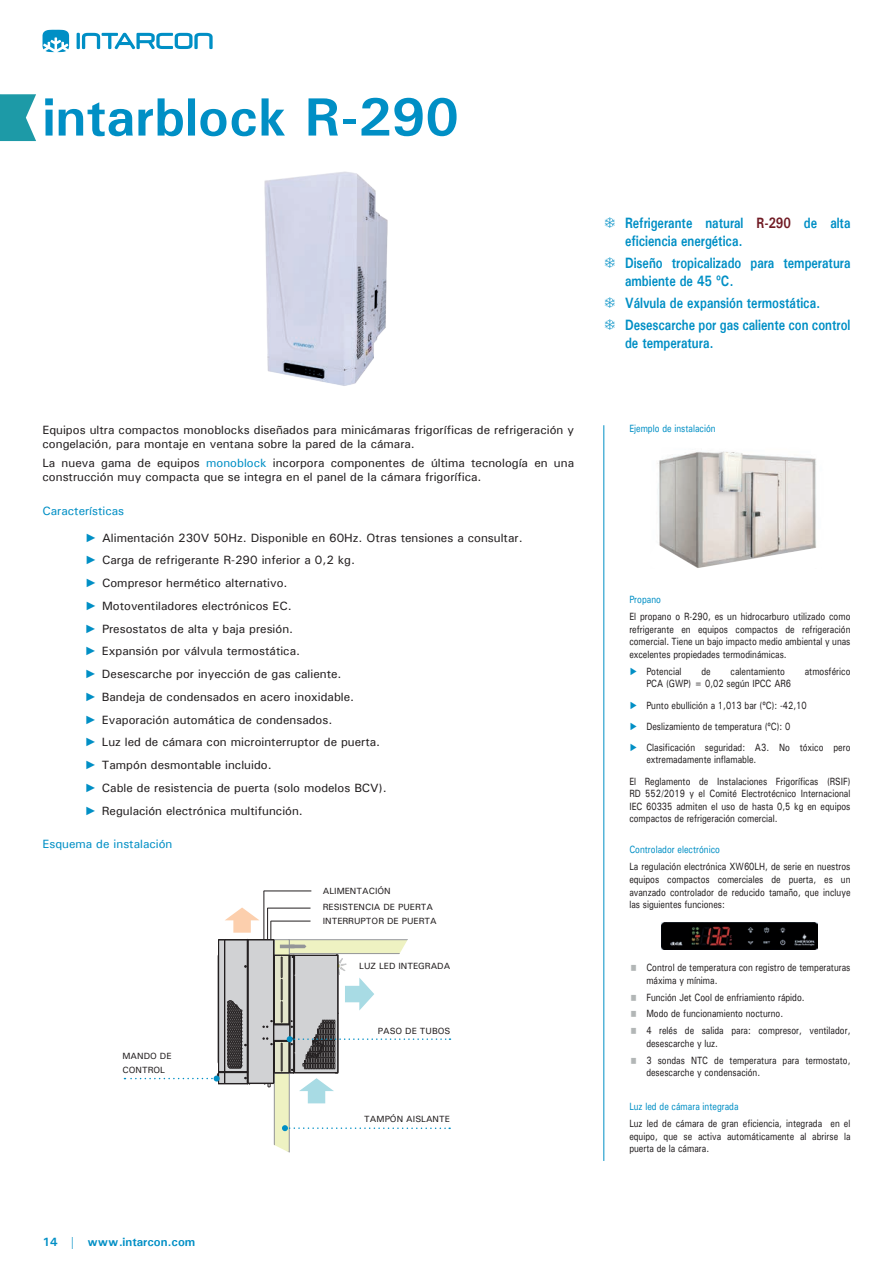
<style>
.page{position:relative;width:893px;height:1263px;background:#fff}
.page>*{position:absolute;margin:0;border:0;box-sizing:border-box;transform-origin:0 0}
.t1{font:700 54px "Univers";color:#008fc5}
.t2{font:700 15px/18px "Univers";color:#008fc5;scale:.8 1}
.t3{font:500 12px/22.8px "Univers";color:#231f20}
.t4{font:500 12px "Univers";color:#008fc5}
.t5{font:700 12px "Univers";color:#008fc5}
.t6{font:500 10.5px/12.6px "Univers";color:#231f20;scale:.8 1}
.t7{font:500 10.5px "Univers";color:#008fc5;scale:.8 1}
.t8{font:500 9px/16.6px "Univers";color:#231f20}
.s1{color:#008fc5}
.s2{font-family:"Arial";font-weight:400;color:#008fc5}
.s3{color:#701a23}
</style>
<div class="page">
<svg style="left:77px;top:33px;width:136px;height:16px"></svg>
<svg style="left:42px;top:30px;width:27px;height:22px"></svg>
<img style="left:662px;top:923px;width:156px;height:26px">
<img style="left:264px;top:171px;width:124px;height:215px">
<hr style="left:604px;top:425px;width:1px;height:736px;background:#008fc5">
<div style="left:274px;top:1073px;width:15px;height:105px;background:#eef2c2"></div>
<div style="left:274px;top:1073px;width:16px;height:80px;border:1px solid #939598"></div>
<svg style="left:273px;top:1143px;width:17px;height:35px"></svg>
<hr style="left:264px;top:891px;width:47px;height:1px;background:#231f20">
<hr style="left:264px;top:891px;width:1px;height:48px;background:#231f20">
<svg style="left:282px;top:1125px;width:168px;height:6px"></svg>
<svg style="left:124px;top:907px;width:326px;height:196px"></svg>
<svg style="left:0;top:94px;width:36px;height:47px"></svg>
<img style="left:657px;top:452px;width:159px;height:91px">
<img style="left:708px;top:452px;width:36px;height:51px">
<img style="left:719px;top:451px;width:23px;height:45px">
<svg style="left:764px;top:476px;width:13px;height:6px"></svg>
<svg style="left:659px;top:543px;width:157px;height:25px"></svg>
<h1 class="t1" style="left:43px;top:83px;width:418px">intarblock R-290</h1>
<p class="t3" style="left:43px;top:422px;width:533px;line-height:14.4px">Equipos ultra compactos monoblocks diseñados para minicámaras frigoríficas de refrigeración y congelación, para montaje en ventana sobre la pared de la cámara.</p>
<p class="t3" style="left:43px;top:455px;width:533px;line-height:14.4px">La nueva gama de equipos <span class="s1">monoblock</span> incorpora componentes de última tecnología en una construcción muy compacta que se integra en el panel de la cámara frigorífica.</p>
<p class="t4" style="left:42px;top:503px;width:83px">Características</p>
<p class="t3" style="left:85px;top:526px;width:439px"><span class="s2">►</span> Alimentación 230V 50Hz. Disponible en 60Hz. Otras tensiones a consultar. <span class="s2">►</span> Carga de refrigerante R-290 inferior a 0,2 kg.<br><span class="s2">►</span> Compresor hermético alternativo.<br><span class="s2">►</span> Motoventiladores electrónicos EC.<br><span class="s2">►</span> Presostatos de alta y baja presión.<br><span class="s2">►</span> Expansión por válvula termostática.<br><span class="s2">►</span> Desescarche por inyección de gas caliente.<br><span class="s2">►</span> Bandeja de condensados en acero inoxidable.<br><span class="s2">►</span> Evaporación automática de condensados.<br><span class="s2">►</span> Luz led de cámara con microinterruptor de puerta.<br><span class="s2">►</span> Tampón desmontable incluido.<br><span class="s2">►</span> Cable de resistencia de puerta (solo modelos BCV).<br><span class="s2">►</span> Regulación electrónica multifunción.</p>
<p class="t4" style="left:43px;top:836px;width:131px">Esquema de instalación</p>
<p class="t8" style="left:122px;top:1048px;width:51px;line-height:14.5px">MANDO DE<br>CONTROL</p>
<p class="t5" style="left:43px;top:1234px;width:154px">14 | www.intarcon.com</p>
<p class="t8" style="left:323px;top:882px;width:112px">ALIMENTACIÓN<br>RESISTENCIA DE PUERTA</p>
<p class="t8" style="left:323px;top:912px;width:116px">INTERRUPTOR DE PUERTA</p>
<p class="t8" style="left:359px;top:957px;width:93px">LUZ LED INTEGRADA</p>
<p class="t8" style="left:378px;top:1022px;width:74px">PASO DE TUBOS</p>
<p class="t8" style="left:364px;top:1111px;width:87px">TAMPÓN AISLANTE</p>
<h2 class="t2" style="left:625px;top:213px;width:283px">Refrigerante natural <span class="s3">R-290</span> de alta eficiencia energética.</h2>
<h2 class="t2" style="left:625px;top:253px;width:283px">Diseño tropicalizado para temperatura ambiente de 45 ºC.</h2>
<h2 class="t2" style="left:625px;top:291px;width:283px;line-height:22.2px">Válvula de expansión termostática.<br>Desescarche por gas caliente con control</h2>
<h2 class="t2" style="left:625px;top:334px;width:112px">de temperatura.</h2>
<p class="t7" style="left:629px;top:422px;width:109px">Ejemplo de instalación</p>
<p class="t7" style="left:629px;top:593px;width:41px">Propano</p>
<p class="t6" style="left:629px;top:610px;width:278px;text-align:justify">El propano o R-290, es un hidrocarburo utilizado como refrigerante en equipos compactos de refrigeración comercial. Tiene un bajo impacto medio ambiental y unas excelentes propiedades termodinámicas.</p>
<p class="t6" style="left:629px;top:665px;width:67px"><span class="s2">►</span> Potencial</p>
<p class="t6" style="left:701px;top:665px;width:13px">de</p>
<p class="t6" style="left:730px;top:665px;width:69px">calentamiento</p>
<p class="t6" style="left:805px;top:665px;width:59px">atmosférico</p>
<p class="t6" style="left:629px;top:673px;width:278px;line-height:21.1px;text-indent:17px">PCA (GWP) = 0,02 según IPCC AR6<br><span class="s2">►</span> Punto ebullición a 1,013 bar (ºC): -42,10<br><span class="s2">►</span> Deslizamiento de temperatura (ºC): 0<br><span class="s2">►</span> Clasificación seguridad: A3. No tóxico pero</p>
<p class="t6" style="left:629px;top:749px;width:278px;line-height:21.1px;text-indent:17px">extremadamente inflamable.<br>El Reglamento de Instalaciones Frigoríficas (RSIF)</p>
<p class="t6" style="left:629px;top:787px;width:278px;text-align:justify">RD 552/2019 y el Comité Electrotécnico Internacional IEC 60335 admiten el uso de hasta 0,5 kg en equipos compactos de refrigeración comercial.</p>
<p class="t7" style="left:629px;top:843px;width:115px">Controlador electrónico</p>
<p class="t6" style="left:629px;top:860px;width:278px;text-align:justify">La regulación electrónica XW60LH, de serie en nuestros equipos compactos comerciales de puerta, es un avanzado controlador de reducido tamaño, que incluye las siguientes funciones:</p>
<p class="t6" style="left:646px;top:961px;width:257px">Control de temperatura con registro de temperaturas máxima y mínima.</p>
<p class="t6" style="left:646px;top:988px;width:257px;line-height:16.8px">Función Jet Cool de enfriamiento rápido.<br>Modo de funcionamiento nocturno.<br>4 relés de salida para: compresor, ventilador,</p>
<p class="t6" style="left:646px;top:1035px;width:257px;line-height:16.8px">desescarche y luz.<br>3 sondas NTC de temperatura para termostato,</p>
<p class="t6" style="left:646px;top:1066px;width:144px">desescarche y condensación.</p>
<p class="t7" style="left:629px;top:1100px;width:138px">Luz led de cámara integrada</p>
<p class="t6" style="left:629px;top:1117px;width:278px;text-align:justify">Luz led de cámara de gran eficiencia, integrada en el equipo, que se activa automáticamente al abrirse la puerta de la cámara.</p>
</div>
